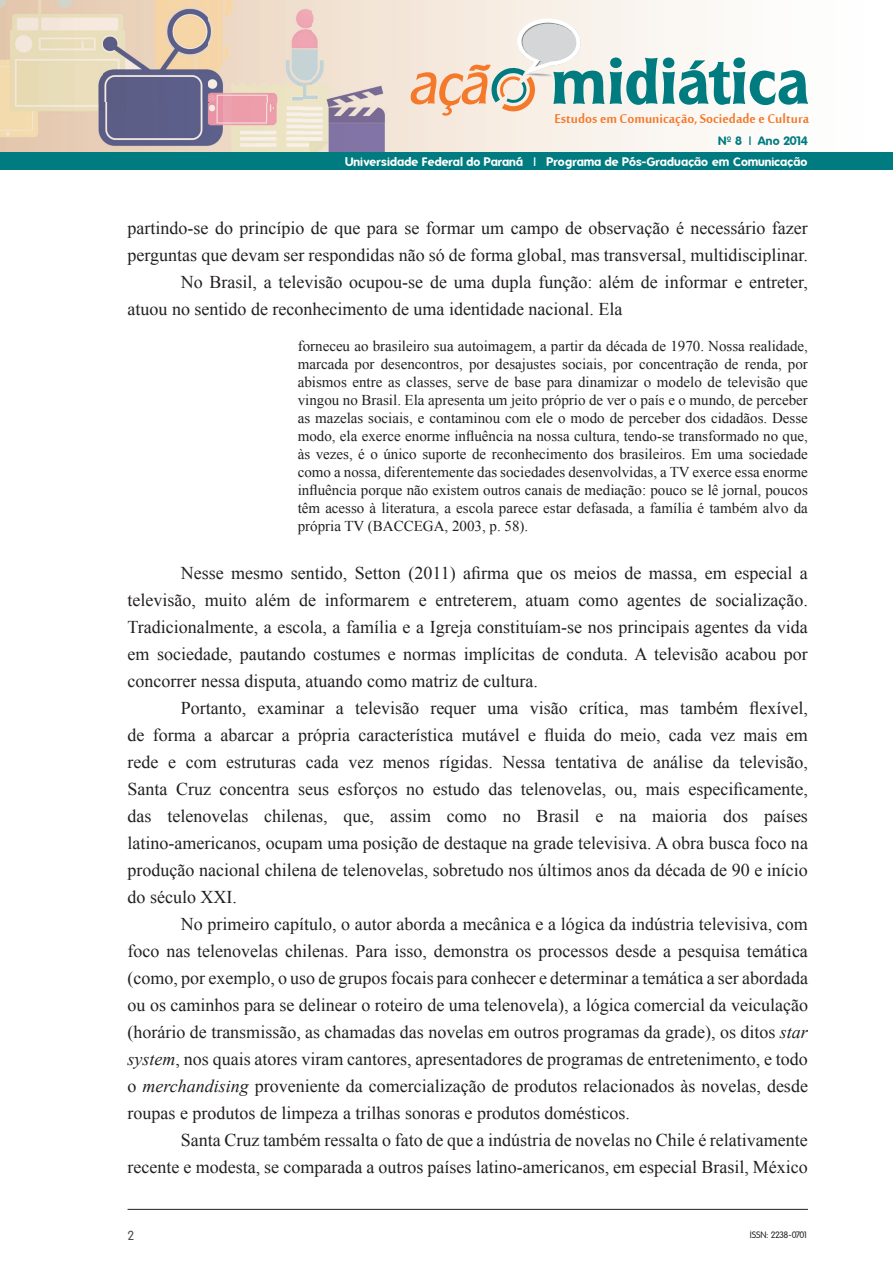
<style>
.page{position:relative;width:893px;height:1263px;background:#fff}
.page>*{position:absolute;margin:0;border:0;box-sizing:border-box;transform-origin:0 0}
.t1{font:19.5px "Mool Boran";color:#f4792a}
.t2{font:18px/27px "Times New Roman";color:#231f20;text-align:justify}
.t3{font:15px/18px "Times New Roman";color:#231f20;text-align:justify}
.t4{font:12.75px "Folks";color:#4b4c4d}
.t5{font:700 12px "Folks";letter-spacing:.01em;color:#fff}
.t6{font:700 12px "Folks";color:#007b80}
.t7{font:9px "Folks";letter-spacing:-.065em;color:#231f20}
.s1{font-style:italic}
</style>
<div class="page">
<hr style="left:128px;top:1209px;width:680px;height:1px;background:#231f20">
<svg style="left:520px;top:0;width:373px;height:153px"></svg>
<img style="left:0;top:0;width:520px;height:153px">
<img style="left:304px;top:86px;width:107px;height:67px">
<svg style="left:410px;top:18px;width:398px;height:98px"></svg>
<div style="left:0;top:153px;width:893px;height:17px;background:#007b80"></div>
<p class="t1" style="left:554px;top:105px;width:256px">Estudos em Comunicação, Sociedade e Cultura</p>
<p class="t5" style="left:345px;top:155px;width:464px">Universidade Federal do Paraná | Programa de Pós-Graduação em Comunicação</p>
<p class="t6" style="left:718px;top:133px;width:91px">Nº 8 | Ano 2014</p>
<p class="t2" style="left:128px;top:214px;width:682px">partindo-se do princípio de que para se formar um campo de observação é necessário fazer</p>
<p class="t2" style="left:128px;top:241px;width:682px">perguntas que devam ser respondidas não só de forma global, mas transversal, multidisciplinar.</p>
<p class="t2" style="left:181px;top:268px;width:629px">No Brasil, a televisão ocupou-se de uma dupla função: além de informar e entreter,</p>
<p class="t2" style="left:128px;top:295px;width:496px">atuou no sentido de reconhecimento de uma identidade nacional. Ela</p>
<p class="t3" style="left:298px;top:336px;width:512px">forneceu ao brasileiro sua autoimagem, a partir da década de 1970. Nossa realidade, marcada por desencontros, por desajustes sociais, por concentração de renda, por abismos entre as classes, serve de base para dinamizar o modelo de televisão que vingou no Brasil. Ela apresenta um jeito próprio de ver o país e o mundo, de perceber as mazelas sociais, e contaminou com ele o modo de perceber dos cidadãos. Desse modo, ela exerce enorme influência na nossa cultura, tendo-se transformado no que, às vezes, é o único suporte de reconhecimento dos brasileiros. Em uma sociedade como a nossa, diferentemente das sociedades desenvolvidas, a TV exerce essa enorme influência porque não existem outros canais de mediação: pouco se lê jornal, poucos têm acesso à literatura, a escola parece estar defasada, a família é também alvo da própria TV (BACCEGA, 2003, p. 58).</p>
<p class="t2" style="left:128px;top:559px;width:682px;text-indent:53px">Nesse mesmo sentido, Setton (2011) afirma que os meios de massa, em especial a televisão, muito além de informarem e entreterem, atuam como agentes de socialização.<br>Tradicionalmente, a escola, a família e a Igreja constituíam-se nos principais agentes da vida em sociedade, pautando costumes e normas implícitas de conduta. A televisão acabou por concorrer nessa disputa, atuando como matriz de cultura.</p>
<p class="t2" style="left:128px;top:694px;width:682px;text-indent:53px">Portanto, examinar a televisão requer uma visão crítica, mas também flexível, de forma a abarcar a própria característica mutável e fluida do meio, cada vez mais em rede e com estruturas cada vez menos rígidas. Nessa tentativa de análise da televisão, Santa Cruz concentra seus esforços no estudo das telenovelas, ou, mais especificamente, das telenovelas chilenas, que, assim como no Brasil e na maioria dos países latino-americanos, ocupam uma posição de destaque na grade televisiva. A obra busca foco na produção nacional chilena de telenovelas, sobretudo nos últimos anos da década de 90 e início do século XXI.</p>
<p class="t2" style="left:128px;top:910px;width:682px;text-indent:53px">No primeiro capítulo, o autor aborda a mecânica e a lógica da indústria televisiva, com foco nas telenovelas chilenas. Para isso, demonstra os processos desde a pesquisa temática (como, por exemplo, o uso de grupos focais para conhecer e determinar a temática a ser abordada ou os caminhos para se delinear o roteiro de uma telenovela), a lógica comercial da veiculação (horário de transmissão, as chamadas das novelas em outros programas da grade), os ditos <span class="s1">star system</span>, nos quais atores viram cantores, apresentadores de programas de entretenimento, e todo o <span class="s1">merchandising</span> proveniente da comercialização de produtos relacionados às novelas, desde roupas e produtos de limpeza a trilhas sonoras e produtos domésticos.</p>
<p class="t2" style="left:128px;top:1126px;width:682px;text-align:right">Santa Cruz também ressalta o fato de que a indústria de novelas no Chile é relativamente recente e modesta, se comparada a outros países latino-americanos, em especial Brasil, México</p>
<p class="t4" style="left:128px;top:1229px;width:8px">2</p>
<p class="t7" style="left:750px;top:1230px;width:60px">ISSN: 2238-0701</p>
</div>
